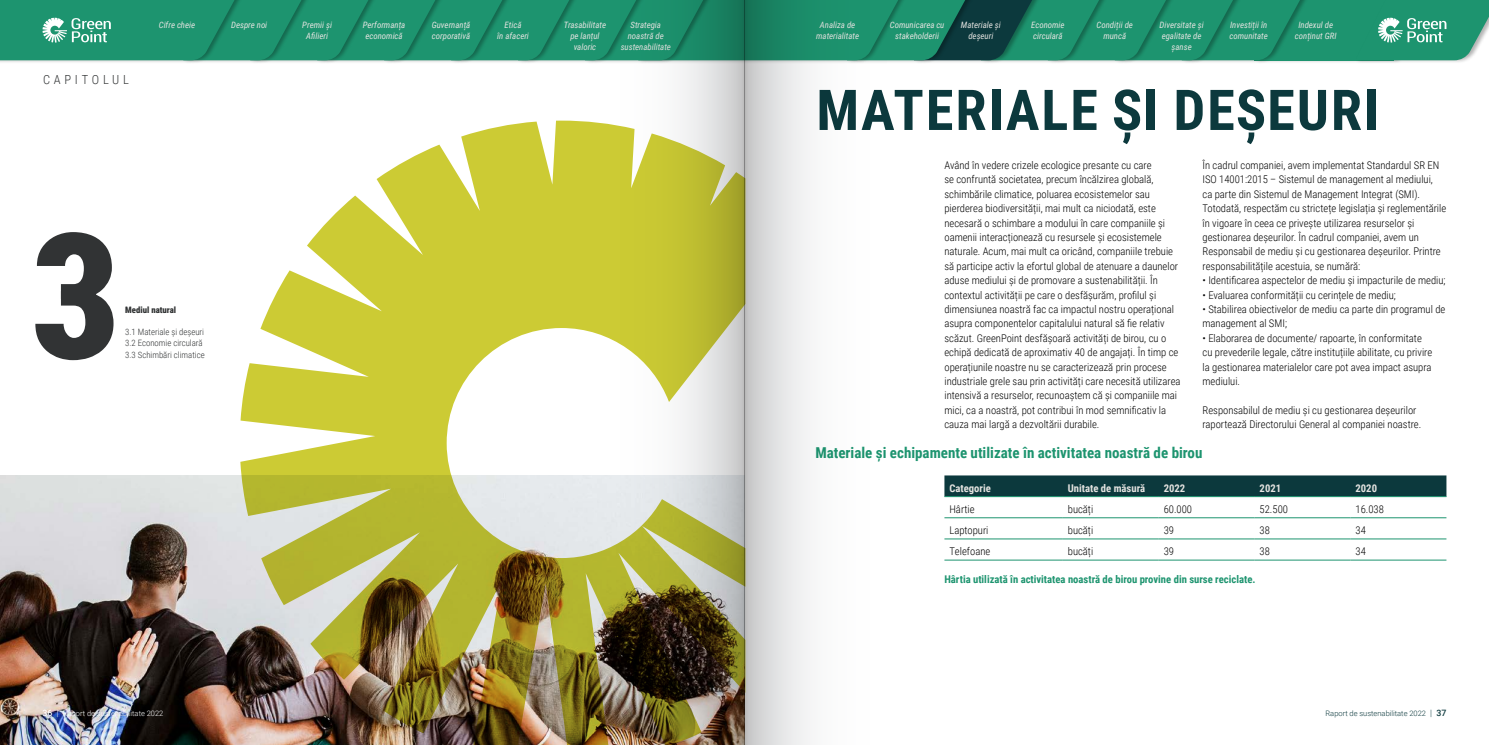
<style>
.page{position:relative;width:1489px;height:745px;background:#fff}
.page>*{position:absolute;margin:0;border:0;box-sizing:border-box;transform-origin:0 0}
.t1{font:900 175px "Roboto Condensed";color:#313334}
.t2{font:700 56.25px "Roboto Condensed";letter-spacing:.035em;color:#0c393d}
.t3{font:700 15px "Roboto Condensed";color:#1d946f}
.t4{font:300 12.5px "Roboto Condensed";letter-spacing:.3em;color:#313334}
.t5{font:300 10.62px/14.4px "Roboto Condensed";color:#000}
.t6{font:700 10.62px "Roboto Condensed";color:#1d946f}
.t7{font:700 10.62px "Roboto Condensed";color:#e5e4e1}
.t8{font:italic 8.75px/11.2px "Roboto Condensed";color:#e5e4e1;text-align:center}
.t9{font:300 8.75px/11.2px "Roboto Condensed";color:#313334}
.t10{font:900 8.75px "Roboto Condensed";color:#313334}
.t11{font:300 7.5px "Roboto";color:#fff}
.t12{font:300 7.5px "Roboto";color:#0c393d}
.s1{font-weight:500;font-size:8.75px}
.s2{font-size:8.75px}
</style>
<div class="page">
<img style="left:0;top:475px;width:240px;height:269px">
<svg style="left:240px;top:120px;width:362px;height:624px"></svg>
<div style="left:944px;top:475px;width:502px;height:21px;background:#0c393d"></div>
<hr style="left:944px;top:496px;width:118px;height:1px;background:#1d946f">
<hr style="left:1062px;top:496px;width:96px;height:1px;background:#1d946f">
<hr style="left:1158px;top:496px;width:96px;height:1px;background:#1d946f">
<hr style="left:1254px;top:496px;width:96px;height:1px;background:#1d946f">
<hr style="left:1350px;top:496px;width:96px;height:1px;background:#1d946f">
<hr style="left:944px;top:517px;width:118px;height:1px;background:#1d946f">
<hr style="left:1062px;top:517px;width:96px;height:1px;background:#1d946f">
<hr style="left:1158px;top:517px;width:96px;height:1px;background:#1d946f">
<hr style="left:1254px;top:517px;width:96px;height:1px;background:#1d946f">
<hr style="left:1350px;top:517px;width:96px;height:1px;background:#1d946f">
<hr style="left:944px;top:538px;width:118px;height:1px;background:#1d946f">
<hr style="left:1062px;top:538px;width:96px;height:1px;background:#1d946f">
<hr style="left:1158px;top:538px;width:96px;height:1px;background:#1d946f">
<hr style="left:1254px;top:538px;width:96px;height:1px;background:#1d946f">
<hr style="left:1350px;top:538px;width:96px;height:1px;background:#1d946f">
<hr style="left:944px;top:559px;width:118px;height:1px;background:#1d946f">
<hr style="left:1062px;top:559px;width:96px;height:1px;background:#1d946f">
<hr style="left:1158px;top:559px;width:96px;height:1px;background:#1d946f">
<hr style="left:1254px;top:559px;width:96px;height:1px;background:#1d946f">
<hr style="left:1350px;top:559px;width:96px;height:1px;background:#1d946f">
<div style="left:1254px;top:0;width:140px;height:60px;background:#1d946f"></div>
<div style="left:1354px;top:0;width:134px;height:64px;background:#000;opacity:.3"></div>
<div style="left:1181px;top:0;width:131px;height:64px;background:#000;opacity:.3"></div>
<div style="left:1114px;top:0;width:131px;height:64px;background:#000;opacity:.3"></div>
<div style="left:1047px;top:0;width:131px;height:64px;background:#000;opacity:.3"></div>
<div style="left:980px;top:0;width:131px;height:64px;background:#000;opacity:.3"></div>
<div style="left:914px;top:0;width:131px;height:64px;background:#000;opacity:.3"></div>
<div style="left:847px;top:0;width:131px;height:64px;background:#000;opacity:.3"></div>
<div style="left:451px;top:0;width:131px;height:64px;background:#000;opacity:.3"></div>
<div style="left:384px;top:0;width:131px;height:64px;background:#000;opacity:.3"></div>
<div style="left:317px;top:0;width:131px;height:64px;background:#000;opacity:.3"></div>
<div style="left:250px;top:0;width:131px;height:64px;background:#000;opacity:.3"></div>
<div style="left:183px;top:0;width:131px;height:64px;background:#000;opacity:.3"></div>
<div style="left:0;top:0;width:247px;height:64px;background:#000;opacity:.3"></div>
<svg style="left:1354px;top:0;width:134px;height:60px"></svg>
<svg style="left:0;top:0;width:1305px;height:60px;background:#1d8c6b"></svg>
<svg style="left:744px;top:0;width:142px;height:744px"></svg>
<svg style="left:602px;top:0;width:142px;height:744px"></svg>
<p class="t4" style="left:43px;top:71px;width:87px">CAPITOLUL</p>
<p class="t8" style="left:159px;top:18px;width:38px">Cifre cheie</p>
<p class="t8" style="left:231px;top:19px;width:38px">Despre noi</p>
<p class="t8" style="left:302px;top:19px;width:31px">Premii și<br>Afilieri</p>
<p class="t8" style="left:363px;top:19px;width:44px;text-align:left">Performanța economică</p>
<p class="t8" style="left:432px;top:19px;width:40px;text-align:left">Guvernanță corporativă</p>
<p class="t8" style="left:497px;top:19px;width:33px">Etică<br>în afaceri</p>
<p class="t8" style="left:564px;top:19px;width:44px">Trasabilitate pe lanțul valoric</p>
<p class="t8" style="left:620px;top:19px;width:52px">Strategia noastră de sustenabilitate</p>
<h1 class="t1" style="left:31px;top:173px;width:91px">3</h1>
<p class="t10" style="left:125px;top:303px;width:52px">Mediul natural</p>
<p class="t9" style="left:125px;top:326px;width:81px">3.1 Materiale și deșeuri<br>3.2 Economie circulară<br>3.3 Schimbări climatice</p>
<p class="t8" style="left:816px;top:19px;width:45px">Analiza de materialitate</p>
<p class="t8" style="left:889px;top:19px;width:56px">Comunicarea cu stakeholderii</p>
<p class="t8" style="left:960px;top:19px;width:41px">Materiale și deșeuri</p>
<p class="t8" style="left:1031px;top:19px;width:35px;text-align:left">Economie circulară</p>
<p class="t8" style="left:1096px;top:19px;width:38px">Condiții de muncă</p>
<p class="t8" style="left:1159px;top:19px;width:46px">Diversitate și egalitate de șanse</p>
<p class="t8" style="left:1229px;top:19px;width:40px;text-align:left">Investiții în comunitate</p>
<p class="t8" style="left:1294px;top:19px;width:43px">Indexul de conținut GRI</p>
<h2 class="t2" style="left:816px;top:70px;width:564px">MATERIALE ȘI DEȘEURI</h2>
<p class="t5" style="left:944px;top:157px;width:238px">Având în vedere crizele ecologice presante cu care<br>se confruntă societatea, precum încălzirea globală, schimbările climatice, poluarea ecosistemelor sau pierderea biodiversității, mai mult ca niciodată, este necesară o schimbare a modului în care companiile și oamenii interacționează cu resursele și ecosistemele naturale. Acum, mai mult ca oricând, companiile trebuie să participe activ la efortul global de atenuare a daunelor aduse mediului și de promovare a sustenabilității. În contextul activității pe care o desfășurăm, profilul și dimensiunea noastră fac ca impactul nostru operațional asupra componentelor capitalului natural să fie relativ scăzut. GreenPoint desfășoară activități de birou, cu o echipă dedicată de aproximativ 40 de angajați. În timp ce operațiunile noastre nu se caracterizează prin procese industriale grele sau prin activități care necesită utilizarea intensivă a resurselor, recunoaștem că și companiile mai mici, ca a noastră, pot contribui în mod semnificativ la cauza mai largă a dezvoltării durabile.</p>
<p class="t5" style="left:1202px;top:157px;width:245px">În cadrul companiei, avem implementat Standardul SR EN ISO 14001:2015 – Sistemul de management al mediului,<br>ca parte din Sistemul de Management Integrat (SMI).<br>Totodată, respectăm cu strictețe legislația și reglementările în vigoare în ceea ce privește utilizarea resurselor și gestionarea deșeurilor. În cadrul companiei, avem un Responsabil de mediu și cu gestionarea deșeurilor. Printre responsabilitățile acestuia, se numără:</p>
<p class="t5" style="left:1202px;top:272px;width:244px">• Identificarea aspectelor de mediu și impacturile de mediu;</p>
<p class="t5" style="left:1202px;top:287px;width:195px">• Evaluarea conformității cu cerințele de mediu;</p>
<p class="t5" style="left:1202px;top:301px;width:244px">• Stabilirea obiectivelor de mediu ca parte din programul de management al SMI;</p>
<p class="t5" style="left:1202px;top:330px;width:231px">• Elaborarea de documente/ rapoarte, în conformitate cu prevederile legale, către instituțiile abilitate, cu privire la gestionarea materialelor care pot avea impact asupra mediului.</p>
<p class="t5" style="left:1202px;top:402px;width:220px">Responsabilul de mediu și cu gestionarea deșeurilor raportează Directorului General al companiei noastre.</p>
<h3 class="t3" style="left:815px;top:442px;width:388px">Materiale și echipamente utilizate în activitatea noastră de birou</h3>
<p class="t7" style="left:949px;top:480px;width:43px">Categorie</p>
<p class="t7" style="left:1067px;top:480px;width:79px">Unitate de măsură</p>
<p class="t7" style="left:1163px;top:480px;width:23px">2022</p>
<p class="t7" style="left:1259px;top:480px;width:23px">2021</p>
<p class="t7" style="left:1355px;top:480px;width:23px">2020</p>
<p class="t5" style="left:949px;top:501px;width:27px">Hârtie</p>
<p class="t5" style="left:1067px;top:501px;width:27px">bucăți</p>
<p class="t5" style="left:1163px;top:501px;width:30px">60.000</p>
<p class="t5" style="left:1259px;top:501px;width:30px">52.500</p>
<p class="t5" style="left:1355px;top:501px;width:30px">16.038</p>
<p class="t5" style="left:949px;top:522px;width:41px">Laptopuri</p>
<p class="t5" style="left:1067px;top:522px;width:27px">bucăți</p>
<p class="t5" style="left:1163px;top:522px;width:12px">39</p>
<p class="t5" style="left:1259px;top:522px;width:12px">38</p>
<p class="t5" style="left:1355px;top:522px;width:12px">34</p>
<p class="t5" style="left:949px;top:543px;width:42px">Telefoane</p>
<p class="t5" style="left:1067px;top:543px;width:27px">bucăți</p>
<p class="t5" style="left:1163px;top:543px;width:12px">39</p>
<p class="t5" style="left:1259px;top:543px;width:12px">38</p>
<p class="t5" style="left:1355px;top:543px;width:12px">34</p>
<p class="t6" style="left:944px;top:571px;width:312px">Hârtia utilizată în activitatea noastră de birou provine din surse reciclate.</p>
<p class="t11" style="left:43px;top:707px;width:122px"><span class="s1">36</span> <span class="s2">|</span> Raport de sustenabilitate 2022</p>
<p class="t12" style="left:1325px;top:707px;width:122px">Raport de sustenabilitate 2022 <span class="s2">|</span> <span class="s1">37</span></p>
</div>
